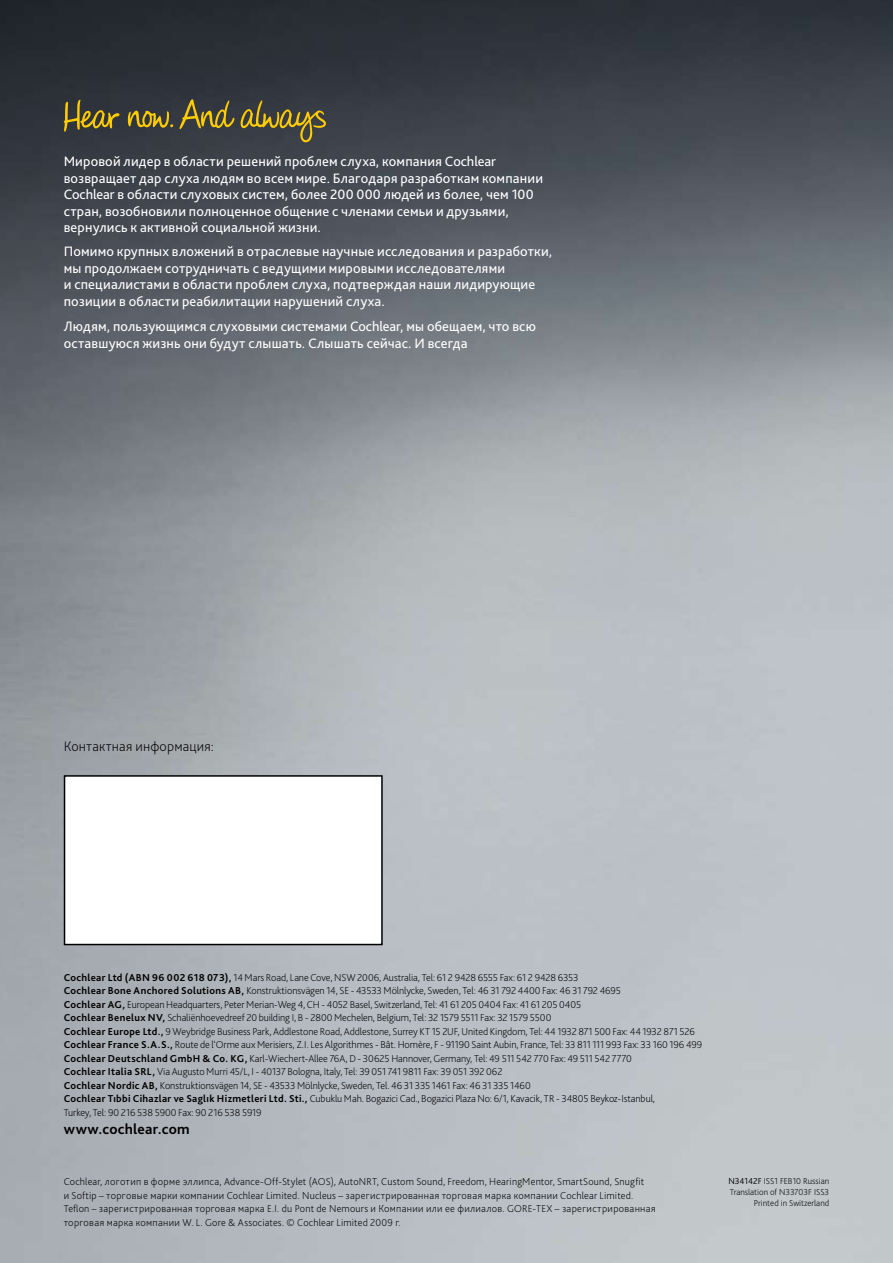
<style>
.page{position:relative;width:893px;height:1263px;background:#fff}
.page>*{position:absolute;margin:0;border:0;box-sizing:border-box;transform-origin:0 0}
.t1{font:700 15px "Bliss Pro";letter-spacing:.02em;color:#000}
.t2{font:14.25px/16.5px "Bliss Pro";letter-spacing:.01em;color:#fff}
.t3{font:200 14.25px "Bliss Pro";letter-spacing:.01em;color:#000}
.t4{font:200 10.5px/13.5px "Bliss Pro";letter-spacing:-.005em;color:#000}
.t5{font:200 10.5px/13.5px "Bliss Pro";letter-spacing:.025em;color:#000}
.t6{font:200 9px/10.8px "Bliss Pro";color:#000;text-align:right}
.s1{font-weight:700}
.s2{font-weight:300}
</style>
<div class="page">
<img style="left:0;top:0;width:893px;height:1263px">
<svg style="left:179px;top:99px;width:55px;height:30px;background:#665c30"></svg>
<svg style="left:128px;top:111px;width:45px;height:17px"></svg>
<svg style="left:64px;top:100px;width:56px;height:32px;background:#61582d"></svg>
<svg style="left:241px;top:100px;width:85px;height:42px;background:#5c5638"></svg>
<div style="left:65px;top:776px;width:317px;height:168px;background:#fff"></div>
<div style="left:64px;top:775px;width:319px;height:170px;border:2px solid #000"></div>
<p class="t2" style="left:64px;top:153px;width:481px">Мировой лидер в области решений проблем слуха, компания Cochlear возвращает дар слуха людям во всем мире. Благодаря разработкам компании Cochlear в области слуховых систем, более 200 000 людей из более, чем 100 стран, возобновили полноценное общение с членами семьи и друзьями, вернулись к активной социальной жизни.</p>
<p class="t2" style="left:64px;top:243px;width:490px">Помимо крупных вложений в отраслевые научные исследования и разработки, мы продолжаем сотрудничать с ведущими мировыми исследователями<br>и специалистами в области проблем слуха, подтверждая наши лидирующие позиции в области реабилитации нарушений слуха.</p>
<h2 class="t2" style="left:64px;top:318px;width:474px">Людям, пользующимся слуховыми системами Cochlear, мы обещаем, что всю оставшуюся жизнь они будут слышать. Слышать сейчас. И всегда</h2>
<h2 class="t3" style="left:64px;top:738px;width:152px">Контактная информация:</h2>
<p class="t4" style="left:64px;top:970px;width:640px"><span class="s1">Cochlear Ltd (ABN 96 002 618 073),</span> 14 Mars Road, Lane Cove, NSW 2006, Australia, Tel: 61 2 9428 6555 Fax: 61 2 9428 6353<br><span class="s1">Cochlear Bone Anchored Solutions AB,</span> Konstruktionsvägen 14, SE - 43533 Mölnlycke, Sweden, Tel: 46 31 792 4400 Fax: 46 31 792 4695<br><span class="s1">Cochlear AG ,</span> European Headquarters, Peter Merian-Weg 4, CH - 4052 Basel, Switzerland, Tel: 41 61 205 0404 Fax: 41 61 205 0405<br><span class="s1">Cochlear Benelux NV,</span> Schaliënhoevedreef 20 building I, B - 2800 Mechelen, Belgium, Tel: 32 1579 5511 Fax: 32 1579 5500<br><span class="s1">Cochlear E urope Ltd.,</span> 9 Weybridge Business Park, Addlestone Road, Addlestone, Surrey KT 15 2UF, United Kingdom, Tel: 44 1932 871 500 Fax: 44 1932 871 526<br><span class="s1">Cochlear France S.A.S.,</span> Route de l‘Orme aux Merisiers, Z.I. Les Algorithmes - Bât. Homère, F - 91190 Saint Aubin, France, Tel: 33 811 111 993 Fax: 33 160 196 499<br><span class="s1">Cochlear D eutschland G mbH &amp; Co. KG ,</span> Karl-Wiechert-Allee 76A, D - 30625 Hannover, Germany, Tel: 49 511 542 770 Fax: 49 511 542 7770<br><span class="s1">Cochlear I talia SRL,</span> Via Augusto Murri 45/L, I - 40137 Bologna, Italy, Tel: 39 051 741 9811 Fax: 39 051 392 062<br><span class="s1">Cochlear Nordic AB,</span> Konstruktionsvägen 14, SE - 43533 Mölnlycke, Sweden, Tel. 46 31 335 1461 Fax: 46 31 335 1460<br><span class="s1">Cochlear Tıbbi Cihazlar ve Saglık Hizmetleri Ltd. Sti.,</span> Cubuklu Mah. Bogazici Cad., Bogazici Plaza No: 6/1, Kavacik, TR - 34805 Beykoz-Istanbul,<br>Turkey, Tel: 90 216 538 5900 Fax: 90 216 538 5919</p>
<h1 class="t1" style="left:64px;top:1119px;width:127px">www.cochlear.com</h1>
<p class="t5" style="left:64px;top:1175px;width:593px">Cochlear, логотип в форме эллипса, Advance-Off-Stylet (AOS), AutoNRT, Custom Sound, Freedom, HearingMentor, SmartSound, Snugfit<br>и Softip – торговые марки компании Cochlear Limited. Nucleus – зарегистрированная торговая марка компании Cochlear Limited.<br>Teflon – зарегистрированная торговая марка E.I. du Pont de Nemours и Компании или ее филиалов. GORE-TEX – зарегистрированная торговая марка компании W. L. Gore &amp; Associates. © Cochlear Limited 2009 г.</p>
<p class="t6" style="left:728px;top:1176px;width:102px"><span class="s2">N34142F</span> ISS1 FEB10 Russian<br>Translation of N33703F ISS3<br>Printed in Switzerland</p>
</div>
